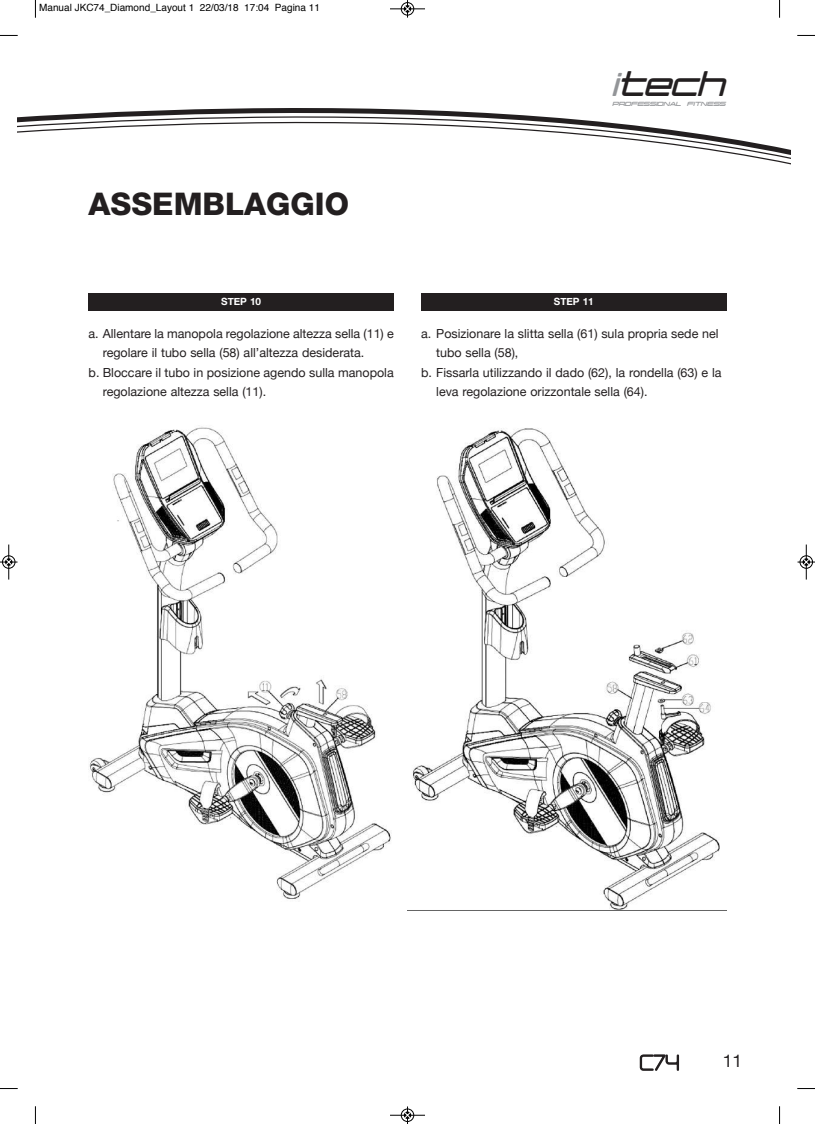
<style>
.page{position:relative;width:815px;height:1124px;background:#fff}
.page>*{position:absolute;margin:0;border:0;box-sizing:border-box;transform-origin:0 0}
.t1{font:italic 36.38px "P Cap Terminal";color:#231f20}
.t2{font:800 31.25px "Helvetica Neue";color:#231f20}
.t3{font:18.88px "Neogrey";color:#231f20}
.t4{font:17.5px "Helvetica Neue";color:#231f20}
.t5{font:12.5px "Helvetica Neue";color:#231f20}
.t6{font:10px "Helvetica";color:#000}
.t7{font:700 10px "Helvetica Neue";color:#fff}
.t8{font:italic 8.62px "P Cap Terminal";color:#939598}
.s1{color:#939598}
</style>
<div class="page">
<svg style="left:18px;top:108px;width:772px;height:57px"></svg>
<img style="left:89px;top:426px;width:302px;height:473px">
<div style="left:89px;top:292px;width:305px;height:18px;background:#231f20"></div>
<img style="left:412px;top:428px;width:308px;height:482px">
<div style="left:421px;top:292px;width:305px;height:18px;background:#231f20"></div>
<svg style="left:35px;top:0;width:1px;height:18px"></svg>
<svg style="left:0;top:35px;width:18px;height:1px"></svg>
<svg style="left:779px;top:0;width:1px;height:18px"></svg>
<svg style="left:797px;top:35px;width:18px;height:1px"></svg>
<svg style="left:35px;top:1106px;width:1px;height:17px"></svg>
<svg style="left:0;top:1088px;width:18px;height:1px"></svg>
<svg style="left:779px;top:1106px;width:1px;height:17px"></svg>
<svg style="left:797px;top:1088px;width:18px;height:1px"></svg>
<div style="left:401px;top:2px;width:13px;height:14px;border:1px solid #fff;border-radius:50%"></div>
<hr style="left:390px;top:9px;width:35px;height:1px;background:#000">
<div style="left:401px;top:2px;width:13px;height:13px;border:1px solid #000;border-radius:50%"></div>
<svg style="left:404px;top:0;width:7px;height:18px"></svg>
<hr style="left:390px;top:1114px;width:35px;height:1px;background:#000">
<div style="left:401px;top:1108px;width:13px;height:13px;border:1px solid #000;border-radius:50%"></div>
<svg style="left:404px;top:1106px;width:7px;height:17px"></svg>
<hr style="left:9px;top:544px;width:1px;height:35px;background:#000">
<div style="left:2px;top:555px;width:13px;height:13px;border:1px solid #000;border-radius:50%"></div>
<svg style="left:0;top:558px;width:18px;height:7px"></svg>
<hr style="left:806px;top:544px;width:1px;height:35px;background:#000">
<div style="left:800px;top:555px;width:13px;height:13px;border:1px solid #000;border-radius:50%"></div>
<svg style="left:798px;top:558px;width:17px;height:7px"></svg>
<p class="t6" style="left:39px;top:4px;width:282px">Manual JKc74_Diamond_Layout 1 22/03/18 17:04 Pagina 11</p>
<h1 class="t1" style="left:613px;top:69px;width:113px"><span class="s1">i</span>tech</h1>
<p class="t8" style="left:612px;top:100px;width:115px">PROFESSIONAL FITNESS</p>
<h2 class="t2" style="left:89px;top:193px;width:262px">ASSEMBLAGGIO</h2>
<p class="t7" style="left:221px;top:295px;width:41px">STEP 10</p>
<p class="t5" style="left:89px;top:326px;width:307px">a. Allentare la manopola regolazione altezza sella (11) e</p>
<p class="t5" style="left:103px;top:345px;width:263px">regolare il tubo sella (58) all’altezza desiderata.</p>
<p class="t5" style="left:89px;top:365px;width:307px">b. bloccare il tubo in posizione agendo sulla manopola</p>
<p class="t5" style="left:103px;top:384px;width:165px">regolazione altezza sella (11).</p>
<p class="t7" style="left:554px;top:295px;width:41px">STEP 11</p>
<p class="t5" style="left:421px;top:326px;width:299px">a. Posizionare la slitta sella (61) sula propria sede nel</p>
<p class="t5" style="left:436px;top:345px;width:84px">tubo sella (58),</p>
<p class="t5" style="left:421px;top:365px;width:302px">b. Fissarla utilizzando il dado (62), la rondella (63) e la</p>
<p class="t5" style="left:436px;top:384px;width:213px">leva regolazione orizzontale sella (64).</p>
<h3 class="t3" style="left:640px;top:1054px;width:42px">C74</h3>
<h3 class="t4" style="left:723px;top:1050px;width:21px">11</h3>
</div>
